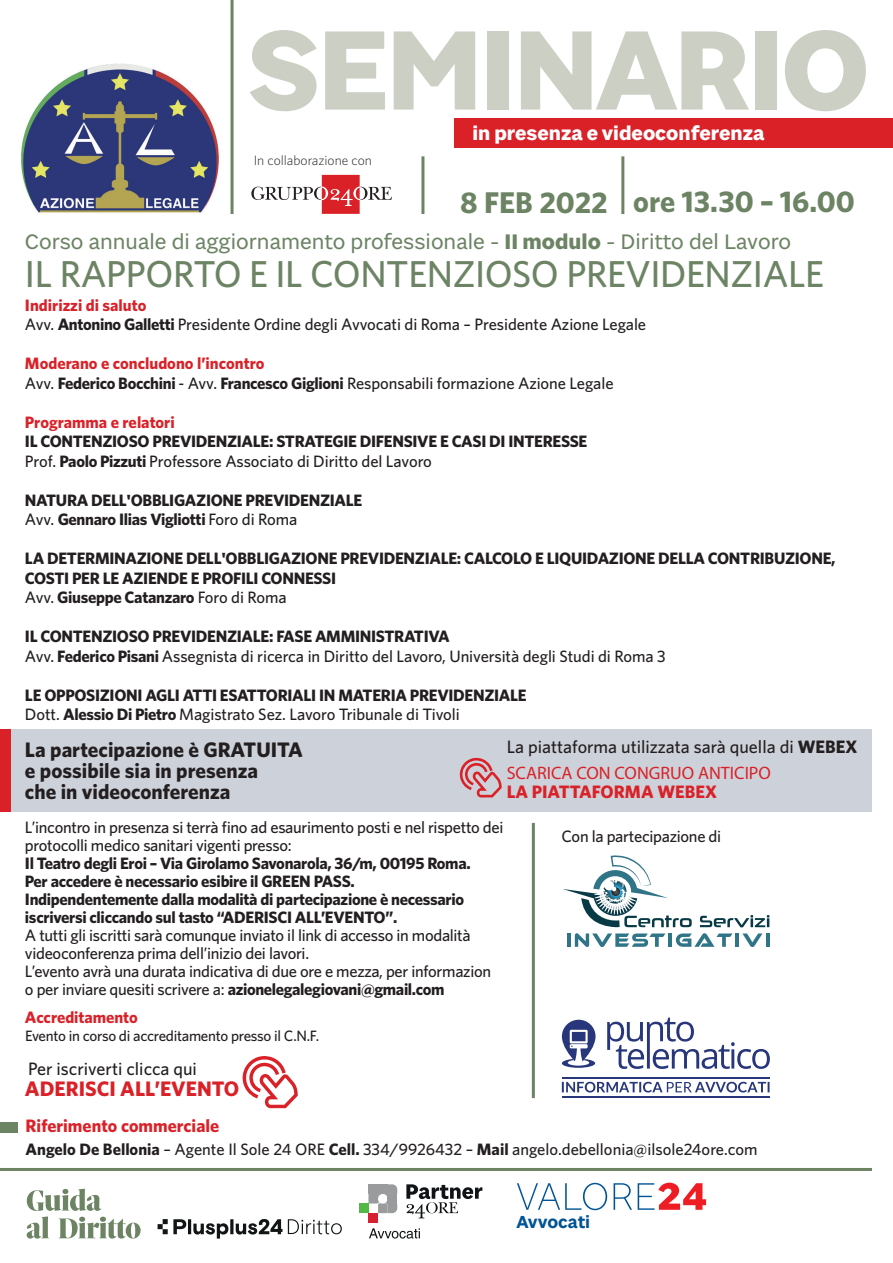
<style>
.page{position:relative;width:893px;height:1263px;background:#fff}
.page>*{position:absolute;margin:0;border:0;box-sizing:border-box;transform-origin:0 0}
.t1{font:700 120.75px "Sole 24 Sans";letter-spacing:-.025em;color:#ccd0c4}
.t2{font:500 37.5px "Whitney";letter-spacing:-.01em;color:#6c8464}
.t3{font:700 30px "Whitney";color:#6c8464}
.t4{font:22.5px "Sole 24 Sans Number";color:#6c8464}
.t5{font:700 21px/21px "Whitney";color:#231f20}
.t6{font:700 21px "Sole 24 Sans";color:#fff}
.t7{font:700 21px "Whitney";color:#da2128}
.t8{font:600 18.6px "Sole 24 Sans Number";color:#005495}
.t9{font:500 18px "Whitney";color:#231f20}
.t10{font:700 18px "Whitney";color:#da2128}
.t11{font:18px "Myriad Pro";color:#da2128}
.t12{font:500 16.5px/18px "Whitney";letter-spacing:-.02em;color:#231f20}
.t13{font:700 16.5px/19.5px "Whitney";letter-spacing:-.02em;color:#231f20}
.t14{font:500 16.5px "Whitney";color:#231f20}
.t15{font:700 16.5px "Whitney";letter-spacing:-.005em;color:#da2128}
.t16{font:500 15px "Whitney";letter-spacing:-.02em;color:#231f20}
.t17{font:300 13.65px "Whitney";color:#231f20}
.s1{font-weight:700}
.s2{font-weight:700;color:#da2128}
.s3{font-weight:500}
</style>
<div class="page">
<svg style="left:251px;top:175px;width:140px;height:39px"></svg>
<img style="left:21px;top:56px;width:213px;height:158px">
<hr style="left:421px;top:156px;width:3px;height:58px;background:#6c8464">
<hr style="left:230px;top:0;width:3px;height:214px;background:#6c8464">
<hr style="left:621px;top:156px;width:3px;height:58px;background:#6c8464">
<svg style="left:242px;top:1056px;width:56px;height:52px"></svg>
<div style="left:0;top:729px;width:872px;height:83px;background:#cdd1d9"></div>
<svg style="left:460px;top:758px;width:41px;height:40px"></svg>
<div style="left:0;top:729px;width:11px;height:82px;background:#da2128"></div>
<div style="left:0;top:1122px;width:18px;height:10px;background:#6c8464"></div>
<hr style="left:0;top:1168px;width:872px;height:3px;background:#6c8464">
<hr style="left:532px;top:823px;width:3px;height:275px;background:#6c8464">
<div style="left:454px;top:118px;width:438px;height:29px;background:#da2128"></div>
<svg style="left:158px;top:1219px;width:184px;height:20px"></svg>
<svg style="left:27px;top:1189px;width:114px;height:50px"></svg>
<svg style="left:406px;top:1184px;width:76px;height:34px"></svg>
<svg style="left:368px;top:1184px;width:29px;height:29px"></svg>
<div style="left:368px;top:1213px;width:10px;height:10px;background:#d72130"></div>
<div style="left:359px;top:1204px;width:9px;height:9px;background:#52b949"></div>
<svg style="left:369px;top:1228px;width:51px;height:11px"></svg>
<svg style="left:517px;top:1183px;width:90px;height:27px"></svg>
<svg style="left:613px;top:1183px;width:93px;height:27px"></svg>
<svg style="left:700px;top:915px;width:69px;height:12px"></svg>
<svg style="left:567px;top:933px;width:98px;height:14px"></svg>
<hr style="left:668px;top:934px;width:4px;height:13px;background:#307487">
<svg style="left:676px;top:933px;width:56px;height:14px"></svg>
<hr style="left:735px;top:934px;width:4px;height:13px;background:#307487">
<svg style="left:743px;top:934px;width:19px;height:13px"></svg>
<svg style="left:766px;top:934px;width:3px;height:13px"></svg>
<svg style="left:563px;top:855px;width:128px;height:72px"></svg>
<svg style="left:607px;top:1018px;width:162px;height:51px"></svg>
<svg style="left:562px;top:1020px;width:33px;height:48px"></svg>
<svg style="left:562px;top:1082px;width:207px;height:11px"></svg>
<hr style="left:562px;top:1077px;width:207px;height:1px;background:#28377b">
<hr style="left:562px;top:1096px;width:207px;height:1px;background:#28377b">
<h1 class="t1" style="left:247px;top:-2px;width:624px">SEMINARIO</h1>
<p class="t17" style="left:254px;top:151px;width:120px">In collaborazione con</p>
<p class="t6" style="left:472px;top:121px;width:293px">in presenza e videoconferenza</p>
<h3 class="t3" style="left:460px;top:181px;width:396px">8 FEB 2022 ore 13.30 – 16.00</h3>
<h3 class="t4" style="left:25px;top:229px;width:767px">Corso annuale di aggiornamento professionale - <span class="s1">II modulo</span> - Diritto del Lavoro</h3>
<h2 class="t2" style="left:25px;top:249px;width:800px">IL RAPPORTO E IL CONTENZIOSO PREVIDENZIALE</h2>
<p class="t12" style="left:25px;top:295px;width:622px;line-height:19.5px"><span class="s2">Indirizzi di saluto<br></span>Avv. <span class="s1">Antonino Galletti</span> Presidente Ordine degli Avvocati di Roma – Presidente Azione Legale</p>
<p class="t12" style="left:25px;top:354px;width:590px;line-height:19.5px"><span class="s2">Moderano e concludono l’incontro<br></span>Avv. <span class="s1">Federico Bocchini</span> - Avv. <span class="s1">Francesco Giglioni</span> Responsabili formazione Azione Legale</p>
<p class="t15" style="left:25px;top:411px;width:151px">Programma e relatori</p>
<p class="t13" style="left:25px;top:432px;width:564px">IL CONTENZIOSO PREVIDENZIALE: STRATEGIE DIFENSIVE E CASI DI INTERESSE<br><span class="s3">Prof.</span> Paolo Pizzuti <span class="s3">Professore Associato di Diritto del Lavoro</span></p>
<p class="t13" style="left:25px;top:490px;width:339px">NATURA DELL'OBBLIGAZIONE PREVIDENZIALE<br><span class="s3">Avv.</span> Gennaro Ilias Vigliotti <span class="s3">Foro di Roma</span></p>
<p class="t13" style="left:25px;top:549px;width:812px">LA DETERMINAZIONE DELL'OBBLIGAZIONE PREVIDENZIALE: CALCOLO E LIQUIDAZIONE DELLA CONTRIBUZIONE,<br>COSTI PER LE AZIENDE E PROFILI CONNESSI<br><span class="s3">Avv.</span> Giuseppe Catanzaro <span class="s3">Foro di Roma</span></p>
<p class="t12" style="left:25px;top:627px;width:642px;line-height:19.5px"><span class="s1">IL CONTENZIOSO PREVIDENZIALE: FASE AMMINISTRATIVA<br></span>Avv. <span class="s1">Federico Pisani</span> Assegnista di ricerca in Diritto del Lavoro, Università degli Studi di Roma 3</p>
<p class="t13" style="left:25px;top:685px;width:503px">LE OPPOSIZIONI AGLI ATTI ESATTORIALI IN MATERIA PREVIDENZIALE<br><span class="s3">Dott.</span> Alessio Di Pietro <span class="s3">Magistrato Sez. Lavoro Tribunale di Tivoli</span></p>
<p class="t5" style="left:25px;top:738px;width:279px">La partecipazione è GRATUITA e possibile sia in presenza<br>che in videoconferenza</p>
<p class="t9" style="left:506px;top:735px;width:352px">La piattaforma utilizzata sarà quella di <span class="s1">WEBEX</span></p>
<p class="t11" style="left:506px;top:762px;width:266px">SCARICA CON CONGRUO ANTICIPO</p>
<p class="t10" style="left:506px;top:780px;width:212px">LA PIATTAFORMA WEBEX</p>
<p class="t12" style="left:25px;top:818px;width:480px">L’incontro in presenza si terrà fino ad esaurimento posti e nel rispetto dei protocolli medico sanitari vigenti presso:</p>
<p class="t13" style="left:25px;top:854px;width:447px;line-height:18px">Il Teatro degli Eroi – Via Girolamo Savonarola, 36/m, 00195 Roma.<br>Per accedere è necessario esibire il GREEN PASS.<br>Indipendentemente dalla modalità di partecipazione è necessario iscriversi cliccando sul tasto “ADERISCI ALL’EVENTO”.</p>
<p class="t12" style="left:25px;top:926px;width:467px">A tutti gli iscritti sarà comunque inviato il link di accesso in modalità videoconferenza prima dell’inizio dei lavori.<br>L’evento avrà una durata indicativa di due ore e mezza, per informazion o per inviare quesiti scrivere a: <span class="s1">azionelegalegiovani@gmail.com</span></p>
<p class="t15" style="left:25px;top:1006px;width:114px">Accreditamento</p>
<p class="t16" style="left:25px;top:1026px;width:295px">Evento in corso di accreditamento presso il C.N.F.</p>
<p class="t7" style="left:25px;top:1075px;width:216px">ADERISCI ALL’EVENTO</p>
<p class="t9" style="left:28px;top:1057px;width:170px">Per iscriverti clicca qui</p>
<p class="t12" style="left:561px;top:827px;width:161px">Con la partecipazione di</p>
<p class="t10" style="left:26px;top:1114px;width:195px">Riferimento commerciale</p>
<p class="t14" style="left:26px;top:1138px;width:733px"><span class="s1">Angelo De Bellonia</span> – Agente Il Sole 24 ORE <span class="s1">Cell.</span> 334/9926432 – <span class="s1">Mail</span> angelo.debellonia@ilsole24ore.com</p>
<p class="t8" style="left:516px;top:1210px;width:75px">Avvocati</p>
</div>
